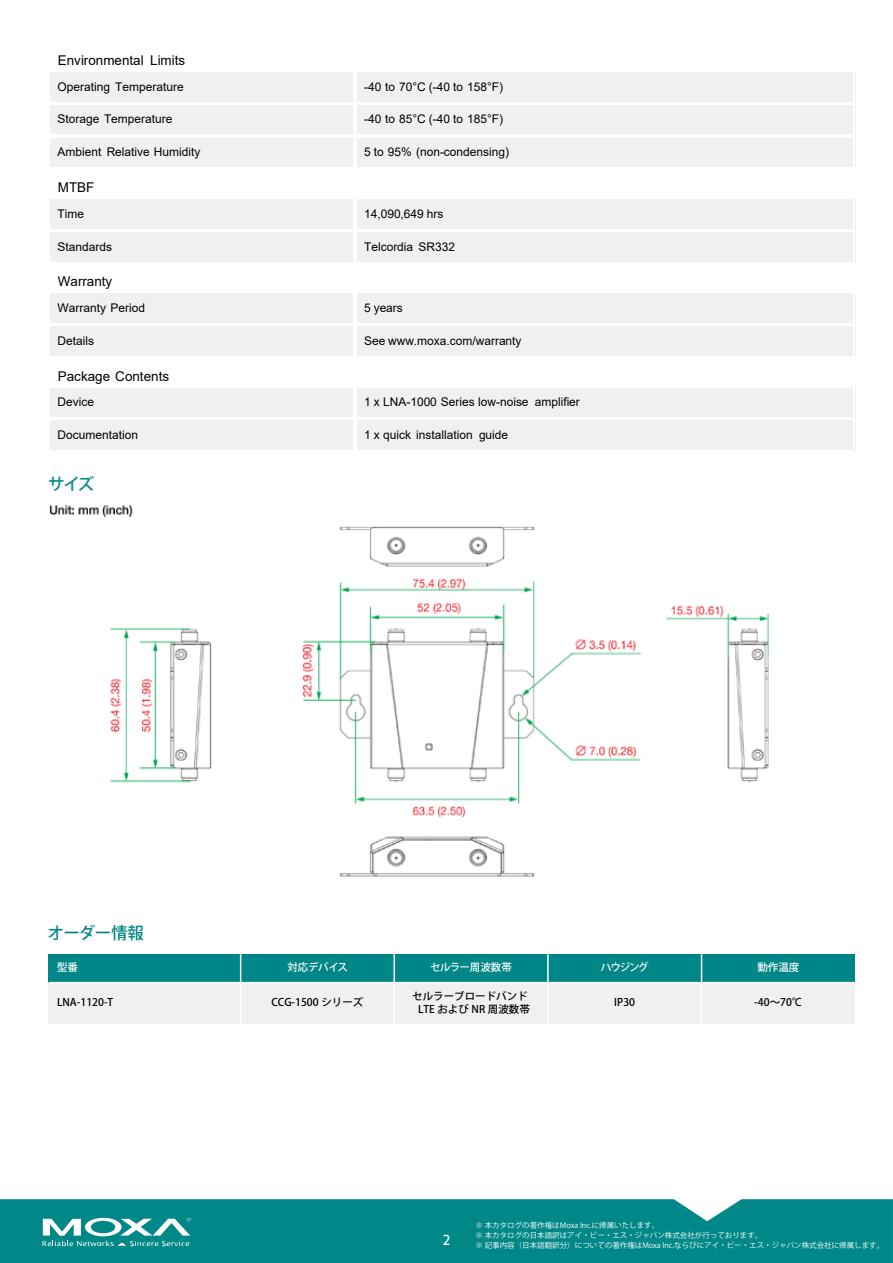
<style>
.page{position:relative;width:893px;height:1263px;background:#fff}
.page>*{position:absolute;margin:0;border:0;box-sizing:border-box;transform-origin:0 0}
.t1{font:500 16.5px "Koz Go Pro";letter-spacing:-.06em;color:#008686}
.t2{font:13.5px "Arial";color:#000}
.t3{font:500 13.5px "Koz Go Pro";color:#fff}
.t4{font:12px "Arial";color:#000}
.t5{font:500 10.5px/12.6px "Koz Go Pro";color:#000;text-align:center}
.t6{font:500 10.5px "Koz Go Pro";letter-spacing:-.03em;color:#fff}
.t7{font:500 10.5px "Koz Go Pro";letter-spacing:-.01em;color:#fff}
.t8{font:7.5px/9.9px "Koz Go Pro";color:#fff}
</style>
<div class="page">
<div style="left:0;top:1199px;width:893px;height:64px;background:#008787"></div>
<svg style="left:43px;top:1218px;width:148px;height:28px"></svg>
<div style="left:49px;top:954px;width:806px;height:70px;background:#f0f0f0"></div>
<div style="left:49px;top:954px;width:806px;height:29px;background:#008686"></div>
<hr style="left:49px;top:982px;width:806px;height:1px;background:#fff">
<hr style="left:240px;top:954px;width:1px;height:70px;background:#fff">
<hr style="left:394px;top:954px;width:1px;height:70px;background:#fff">
<hr style="left:547px;top:954px;width:2px;height:70px;background:#fff">
<hr style="left:701px;top:954px;width:1px;height:70px;background:#fff">
<div style="left:49px;top:70px;width:306px;height:33px;background:#f0f0f0"></div>
<div style="left:355px;top:70px;width:500px;height:33px;background:#f0f0f0"></div>
<div style="left:49px;top:103px;width:306px;height:33px;background:#f0f0f0"></div>
<div style="left:355px;top:103px;width:500px;height:33px;background:#f0f0f0"></div>
<div style="left:49px;top:136px;width:306px;height:33px;background:#f0f0f0"></div>
<div style="left:355px;top:136px;width:500px;height:33px;background:#f0f0f0"></div>
<div style="left:49px;top:197px;width:306px;height:33px;background:#f0f0f0"></div>
<div style="left:355px;top:197px;width:500px;height:33px;background:#f0f0f0"></div>
<div style="left:49px;top:230px;width:306px;height:33px;background:#f0f0f0"></div>
<div style="left:355px;top:230px;width:500px;height:33px;background:#f0f0f0"></div>
<div style="left:49px;top:292px;width:306px;height:32px;background:#f0f0f0"></div>
<div style="left:355px;top:292px;width:500px;height:32px;background:#f0f0f0"></div>
<div style="left:49px;top:324px;width:306px;height:33px;background:#f0f0f0"></div>
<div style="left:355px;top:324px;width:500px;height:33px;background:#f0f0f0"></div>
<div style="left:49px;top:386px;width:306px;height:33px;background:#f0f0f0"></div>
<div style="left:355px;top:386px;width:500px;height:33px;background:#f0f0f0"></div>
<div style="left:49px;top:419px;width:306px;height:33px;background:#f0f0f0"></div>
<div style="left:355px;top:419px;width:500px;height:33px;background:#f0f0f0"></div>
<hr style="left:49px;top:70px;width:1px;height:33px;background:#fff">
<hr style="left:50px;top:70px;width:305px;height:2px;background:#fff">
<hr style="left:354px;top:72px;width:1px;height:31px;background:#fff">
<hr style="left:50px;top:102px;width:304px;height:1px;background:#fff">
<hr style="left:854px;top:70px;width:1px;height:33px;background:#fff">
<hr style="left:355px;top:70px;width:499px;height:2px;background:#fff">
<hr style="left:355px;top:72px;width:2px;height:31px;background:#fff">
<hr style="left:357px;top:102px;width:497px;height:1px;background:#fff">
<hr style="left:49px;top:103px;width:1px;height:33px;background:#fff">
<hr style="left:354px;top:103px;width:1px;height:33px;background:#fff">
<hr style="left:50px;top:103px;width:304px;height:2px;background:#fff">
<hr style="left:50px;top:135px;width:304px;height:1px;background:#fff">
<hr style="left:854px;top:103px;width:1px;height:33px;background:#fff">
<hr style="left:355px;top:103px;width:2px;height:33px;background:#fff">
<hr style="left:357px;top:103px;width:497px;height:2px;background:#fff">
<hr style="left:357px;top:135px;width:497px;height:1px;background:#fff">
<hr style="left:49px;top:136px;width:1px;height:33px;background:#fff">
<hr style="left:50px;top:168px;width:305px;height:1px;background:#fff">
<hr style="left:354px;top:136px;width:1px;height:32px;background:#fff">
<hr style="left:50px;top:136px;width:304px;height:2px;background:#fff">
<hr style="left:854px;top:136px;width:1px;height:33px;background:#fff">
<hr style="left:355px;top:168px;width:499px;height:1px;background:#fff">
<hr style="left:355px;top:136px;width:2px;height:32px;background:#fff">
<hr style="left:357px;top:136px;width:497px;height:2px;background:#fff">
<hr style="left:49px;top:197px;width:1px;height:33px;background:#fff">
<hr style="left:50px;top:197px;width:305px;height:2px;background:#fff">
<hr style="left:354px;top:199px;width:1px;height:31px;background:#fff">
<hr style="left:50px;top:229px;width:304px;height:1px;background:#fff">
<hr style="left:854px;top:197px;width:1px;height:33px;background:#fff">
<hr style="left:355px;top:197px;width:499px;height:2px;background:#fff">
<hr style="left:355px;top:199px;width:2px;height:31px;background:#fff">
<hr style="left:357px;top:229px;width:497px;height:1px;background:#fff">
<hr style="left:49px;top:230px;width:1px;height:33px;background:#fff">
<hr style="left:50px;top:262px;width:305px;height:1px;background:#fff">
<hr style="left:354px;top:230px;width:1px;height:32px;background:#fff">
<hr style="left:50px;top:230px;width:304px;height:2px;background:#fff">
<hr style="left:854px;top:230px;width:1px;height:33px;background:#fff">
<hr style="left:355px;top:262px;width:499px;height:1px;background:#fff">
<hr style="left:355px;top:230px;width:2px;height:32px;background:#fff">
<hr style="left:357px;top:230px;width:497px;height:2px;background:#fff">
<hr style="left:49px;top:292px;width:1px;height:32px;background:#fff">
<hr style="left:50px;top:292px;width:305px;height:1px;background:#fff">
<hr style="left:354px;top:293px;width:1px;height:31px;background:#fff">
<hr style="left:50px;top:323px;width:304px;height:1px;background:#fff">
<hr style="left:854px;top:292px;width:1px;height:32px;background:#fff">
<hr style="left:355px;top:292px;width:499px;height:1px;background:#fff">
<hr style="left:355px;top:293px;width:2px;height:31px;background:#fff">
<hr style="left:357px;top:323px;width:497px;height:1px;background:#fff">
<hr style="left:49px;top:324px;width:1px;height:33px;background:#fff">
<hr style="left:50px;top:356px;width:305px;height:1px;background:#fff">
<hr style="left:354px;top:324px;width:1px;height:32px;background:#fff">
<hr style="left:50px;top:324px;width:304px;height:2px;background:#fff">
<hr style="left:854px;top:324px;width:1px;height:33px;background:#fff">
<hr style="left:355px;top:356px;width:499px;height:1px;background:#fff">
<hr style="left:355px;top:324px;width:2px;height:32px;background:#fff">
<hr style="left:357px;top:324px;width:497px;height:2px;background:#fff">
<hr style="left:49px;top:386px;width:1px;height:33px;background:#fff">
<hr style="left:50px;top:386px;width:305px;height:1px;background:#fff">
<hr style="left:354px;top:387px;width:1px;height:32px;background:#fff">
<hr style="left:50px;top:417px;width:304px;height:2px;background:#fff">
<hr style="left:854px;top:386px;width:1px;height:33px;background:#fff">
<hr style="left:355px;top:386px;width:499px;height:1px;background:#fff">
<hr style="left:355px;top:387px;width:2px;height:32px;background:#fff">
<hr style="left:357px;top:417px;width:497px;height:2px;background:#fff">
<hr style="left:49px;top:419px;width:1px;height:33px;background:#fff">
<hr style="left:50px;top:450px;width:305px;height:2px;background:#fff">
<hr style="left:354px;top:419px;width:1px;height:31px;background:#fff">
<hr style="left:50px;top:419px;width:304px;height:1px;background:#fff">
<hr style="left:854px;top:419px;width:1px;height:33px;background:#fff">
<hr style="left:355px;top:450px;width:499px;height:2px;background:#fff">
<hr style="left:355px;top:419px;width:2px;height:31px;background:#fff">
<hr style="left:357px;top:419px;width:497px;height:1px;background:#fff">
<img style="left:49px;top:505px;width:720px;height:373px">
<p class="t2" style="left:58px;top:51px;width:129px">Environmental Limits</p>
<p class="t4" style="left:58px;top:78px;width:128px">Operating Temperature</p>
<p class="t4" style="left:364px;top:78px;width:141px">-40 to 70°C (-40 to 158°F)</p>
<p class="t4" style="left:58px;top:111px;width:116px">Storage Temperature</p>
<p class="t4" style="left:364px;top:111px;width:141px">-40 to 85°C (-40 to 185°F)</p>
<p class="t4" style="left:58px;top:144px;width:144px">Ambient Relative Humidity</p>
<p class="t4" style="left:364px;top:144px;width:146px">5 to 95% (non-condensing)</p>
<p class="t2" style="left:58px;top:178px;width:38px">MTBF</p>
<p class="t4" style="left:58px;top:205px;width:28px">Time</p>
<p class="t4" style="left:364px;top:205px;width:81px">14,090,649 hrs</p>
<p class="t4" style="left:58px;top:238px;width:56px">Standards</p>
<p class="t4" style="left:364px;top:238px;width:92px">Telcordia SR332</p>
<p class="t2" style="left:58px;top:272px;width:56px">Warranty</p>
<p class="t4" style="left:58px;top:299px;width:89px">Warranty Period</p>
<p class="t4" style="left:364px;top:299px;width:40px">5 years</p>
<p class="t4" style="left:58px;top:332px;width:38px">Details</p>
<p class="t4" style="left:364px;top:332px;width:159px">See www.moxa.com/warranty</p>
<p class="t2" style="left:58px;top:367px;width:113px">Package Contents</p>
<p class="t4" style="left:58px;top:393px;width:38px">Device</p>
<p class="t4" style="left:364px;top:393px;width:217px">1 x LNA-1000 Series low-noise amplifier</p>
<p class="t4" style="left:58px;top:426px;width:82px">Documentation</p>
<p class="t4" style="left:364px;top:426px;width:146px">1 x quick installation guide</p>
<h1 class="t1" style="left:48px;top:474px;width:47px">サイズ</h1>
<h1 class="t1" style="left:48px;top:922px;width:98px">オーダー情報</h1>
<p class="t6" style="left:57px;top:960px;width:22px">型番</p>
<p class="t6" style="left:287px;top:960px;width:62px">対応デバイス</p>
<p class="t7" style="left:430px;top:960px;width:83px">セルラー周波数帯</p>
<p class="t6" style="left:601px;top:960px;width:49px">ハウジング</p>
<p class="t6" style="left:757px;top:960px;width:43px">動作温度</p>
<p class="t5" style="left:57px;top:996px;width:58px">LNA-1120-T</p>
<p class="t5" style="left:272px;top:996px;width:93px">CCG-1500 シリーズ</p>
<p class="t5" style="left:412px;top:990px;width:119px">セルラーブロードバンド<br>LTE および NR 周波数帯</p>
<p class="t5" style="left:614px;top:996px;width:22px">IP30</p>
<p class="t5" style="left:754px;top:996px;width:50px">-40～70℃</p>
<p class="t3" style="left:443px;top:1231px;width:9px">2</p>
<p class="t8" style="left:476px;top:1220px;width:410px">※ 本カタログの著作権はMoxa Inc.に帰属いたします。<br>※ 本カタログの日本語訳はアイ・ビー・エス・ジャパン株式会社が行っております。<br>※ 記事内容（日本語翻訳分）についての著作権はMoxa Inc.ならびにアイ・ビー・エス・ジャパン株式会社に帰属します。</p>
</div>
